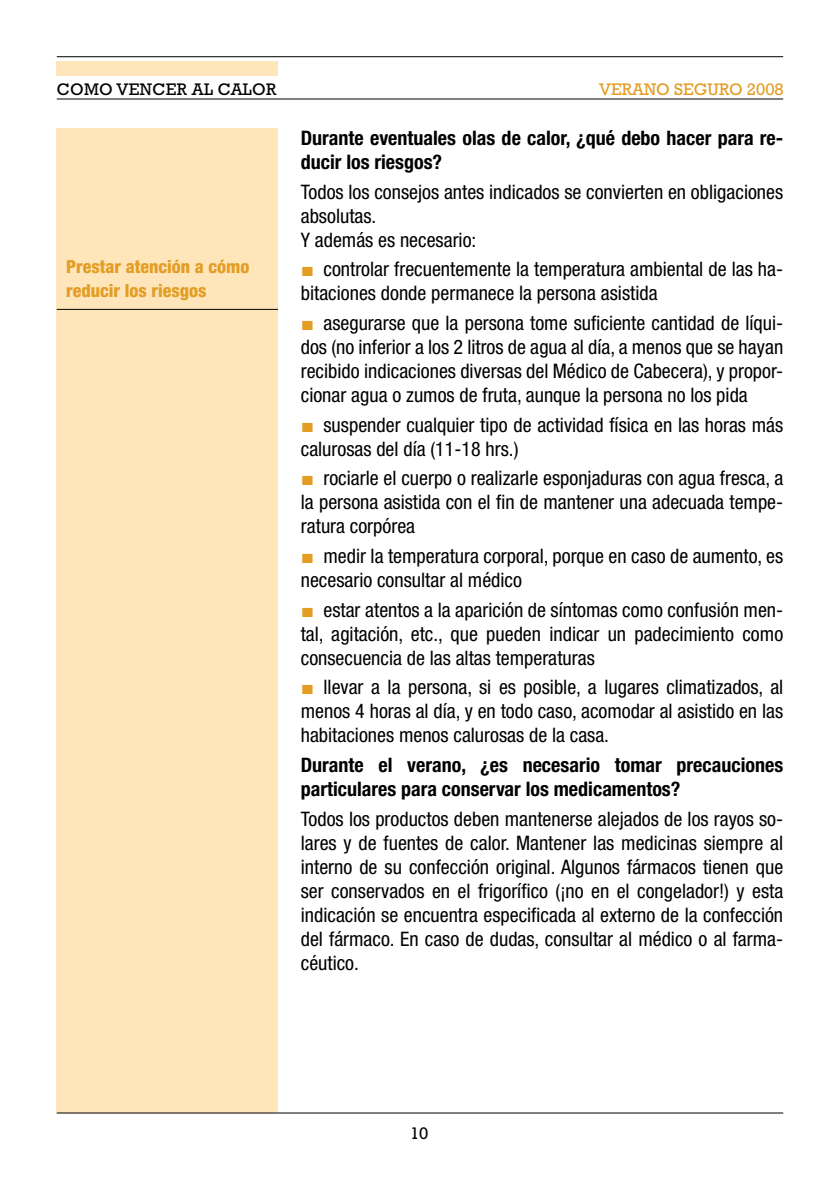
<style>
.page{position:relative;width:840px;height:1191px;background:#fff}
.page>*{position:absolute;margin:0;border:0;box-sizing:border-box;transform-origin:0 0}
.t1{font:condensed 20px/24px "Helvetica Neue";color:#000;text-align:justify}
.t2{font:700 condensed 20px/24px "Helvetica Neue";color:#000}
.t3{font:800 condensed 18px/24px "Helvetica Neue";color:#e39d24}
.t4{font:17px "Rockwell";letter-spacing:.02em;color:#000}
.t5{font:17px "Rockwell";color:#e39d24}
.s1{font-family:"Times New Roman";font-stretch:normal;color:#e39d24}
</style>
<div class="page">
<div style="left:57px;top:129px;width:221px;height:984px;background:#fee5ba"></div>
<hr style="left:57px;top:56px;width:725px;height:1px;background:#000">
<hr style="left:57px;top:99px;width:725px;height:1px;background:#000">
<div style="left:57px;top:62px;width:221px;height:14px;background:#fee5ba"></div>
<hr style="left:57px;top:1112px;width:725px;height:1px;background:#000">
<hr style="left:57px;top:309px;width:221px;height:1px;background:#000">
<p class="t4" style="left:57px;top:79px;width:221px">COMO VENCER AL CALOR</p>
<p class="t5" style="left:599px;top:79px;width:186px">VERANO SEGURO 2008</p>
<p class="t3" style="left:66px;top:254px;width:185px">Prestar atención a cómo reducir los riesgos</p>
<p class="t2" style="left:300px;top:125px;width:483px">Durante eventuales olas de calor, ¿qué debo hacer para re&shy;ducir los riesgos?</p>
<p class="t1" style="left:300px;top:179px;width:483px;text-align:left">Todos los consejos antes indicados se convierten en obligaciones absolutas.<br>Y además es necesario:</p>
<p class="t1" style="left:300px;top:257px;width:483px"><span class="s1">■</span> controlar frecuentemente la temperatura ambiental de las ha&shy;bitaciones donde permanece la persona asistida</p>
<p class="t1" style="left:300px;top:311px;width:483px"><span class="s1">■</span> asegurarse que la persona tome suficiente cantidad de líqui&shy;dos (no inferior a los 2 litros de agua al día, a menos que se hayan recibido indicaciones diversas del Médico de Cabecera), y propor&shy;cionar agua o zumos de fruta, aunque la persona no los pida</p>
<p class="t1" style="left:300px;top:412px;width:483px"><span class="s1">■</span> suspender cualquier tipo de actividad física en las horas más calurosas del día (11-18 hrs.)</p>
<p class="t1" style="left:300px;top:466px;width:483px"><span class="s1">■</span> rociarle el cuerpo o realizarle esponjaduras con agua fresca, a la persona asistida con el fin de mantener una adecuada tempe&shy;ratura corpórea</p>
<p class="t1" style="left:300px;top:544px;width:483px"><span class="s1">■</span> medir la temperatura corporal, porque en caso de aumento, es necesario consultar al médico</p>
<p class="t1" style="left:300px;top:597px;width:483px"><span class="s1">■</span> estar atentos a la aparición de síntomas como confusión men&shy;tal, agitación, etc., que pueden indicar un padecimiento como consecuencia de las altas temperaturas</p>
<p class="t1" style="left:300px;top:675px;width:483px"><span class="s1">■</span> llevar a la persona, si es posible, a lugares climatizados, al menos 4 horas al día, y en todo caso, acomodar al asistido en las habitaciones menos calurosas de la casa.</p>
<p class="t2" style="left:300px;top:752px;width:483px">Durante el verano, ¿es necesario tomar precauciones particulares para conservar los medicamentos?</p>
<p class="t1" style="left:300px;top:806px;width:483px">Todos los productos deben mantenerse alejados de los rayos so&shy;lares y de fuentes de calor. Mantener las medicinas siempre al interno de su confección original. Algunos fármacos tienen que ser conservados en el frigorífico (¡no en el congelador!) y esta indicación se encuentra especificada al externo de la confección del fármaco. En caso de dudas, consultar al médico o al farma&shy;céutico.</p>
<p class="t4" style="left:410px;top:1122px;width:20px">10</p>
</div>
